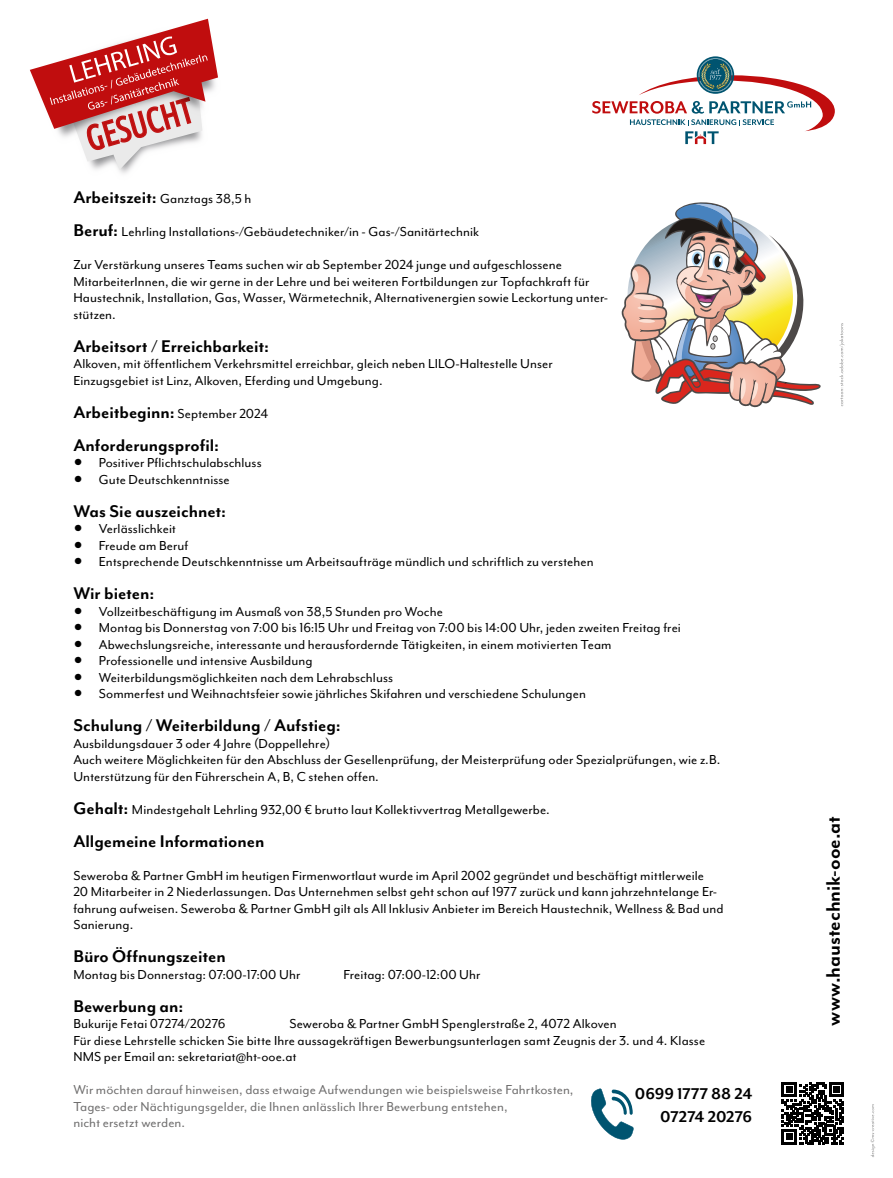
<style>
.page{position:relative;width:893px;height:1178px;background:#fff}
.page>*{position:absolute;margin:0;border:0;box-sizing:border-box;transform-origin:0 0}
.t1{font:700 22.5px "Mr Eaves Mod OT";letter-spacing:-.005em;color:#000}
.t2{font:700 19.5px "Mr Eaves Mod OT";color:#000}
.t3{font:700 18px "Mr Eaves Mod OT";letter-spacing:-.005em;color:#000}
.t4{font:15px/16.5px "Mr Eaves Mod OT";letter-spacing:.005em;color:#000}
.t5{font:15px "Mr Eaves Mod OT";letter-spacing:.005em;color:#706f6f}
.s1{font-weight:700;font-size:19.5px}
.s2{font-weight:400;font-size:15px}
.s3{font-family:"Helvetica Neue"}
</style>
<div class="page">
<svg style="left:592px;top:56px;width:243px;height:88px"></svg>
<svg style="left:591px;top:1088px;width:43px;height:51px"></svg>
<svg style="left:782px;top:1082px;width:62px;height:62px"></svg>
<svg style="left:871px;top:1104px;width:4px;height:53px"></svg>
<svg style="left:30px;top:19px;width:188px;height:151px"></svg>
<svg style="left:621px;top:202px;width:200px;height:205px"></svg>
<svg style="left:839px;top:323px;width:5px;height:83px"></svg>
<p class="t4" style="left:73px;top:190px;width:180px"><span class="s1">Arbeitszeit:</span> Ganztags 38,5 h</p>
<p class="t4" style="left:73px;top:223px;width:407px"><span class="s1">Beruf:</span> Lehrling Installations-/Gebäudetechniker/in - Gas-/Sanitärtechnik</p>
<p class="t4" style="left:73px;top:256px;width:536px">Zur Verstärkung unseres Teams suchen wir ab September 2024 junge und aufgeschlossene MitarbeiterInnen, die wir gerne in der Lehre und bei weiteren Fortbildungen zur Topfachkraft für Haustechnik, Installation, Gas, Wasser, Wärmetechnik, Alternativenergien sowie Leckortung unter&shy;stützen.</p>
<p class="t2" style="left:73px;top:335px;width:197px">Arbeitsort / Erreichbarkeit:</p>
<p class="t4" style="left:73px;top:355px;width:481px">Alkoven, mit öffentlichem Verkehrsmittel erreichbar, gleich neben LILO-Haltestelle Unser<br>Einzugsgebiet ist Linz, Alkoven, Eferding und Umgebung.</p>
<p class="t2" style="left:73px;top:401px;width:196px">Arbeitbeginn: <span class="s2">September 2024</span></p>
<p class="t2" style="left:73px;top:434px;width:147px">Anforderungsprofil:</p>
<p class="t4" style="left:73px;top:454px;width:190px"><span class="s3">●</span> Positiver Pflichtschulabschluss</p>
<p class="t4" style="left:73px;top:471px;width:158px"><span class="s3">●</span> Gute Deutschkenntnisse</p>
<p class="t2" style="left:73px;top:500px;width:154px">Was Sie auszeichnet:</p>
<p class="t4" style="left:73px;top:520px;width:104px"><span class="s3">●</span> Verlässlichkeit</p>
<p class="t4" style="left:73px;top:537px;width:117px"><span class="s3">●</span> Freude am Beruf</p>
<p class="t4" style="left:73px;top:553px;width:522px"><span class="s3">●</span> Entsprechende Deutschkenntnisse um Arbeitsaufträge mündlich und schriftlich zu verstehen</p>
<p class="t2" style="left:73px;top:582px;width:83px">Wir bieten:</p>
<p class="t4" style="left:73px;top:603px;width:371px"><span class="s3">●</span> Vollzeitbeschäftigung im Ausmaß von 38,5 Stunden pro Woche</p>
<p class="t4" style="left:73px;top:619px;width:609px"><span class="s3">●</span> Montag bis Donnerstag von 7:00 bis 16:15 Uhr und Freitag von 7:00 bis 14:00 Uhr, jeden zweiten Freitag frei</p>
<p class="t4" style="left:73px;top:636px;width:540px"><span class="s3">●</span> Abwechslungsreiche, interessante und herausfordernde Tätigkeiten, in einem motivierten Team</p>
<p class="t4" style="left:73px;top:652px;width:241px"><span class="s3">●</span> Professionelle und intensive Ausbildung</p>
<p class="t4" style="left:73px;top:669px;width:321px"><span class="s3">●</span> Weiterbildungsmöglichkeiten nach dem Lehrabschluss</p>
<p class="t4" style="left:73px;top:685px;width:514px"><span class="s3">●</span> Sommerfest und Weihnachtsfeier sowie jährliches Skifahren und verschiedene Schulungen</p>
<p class="t2" style="left:73px;top:714px;width:269px">Schulung / Weiterbildung / Aufstieg:</p>
<p class="t4" style="left:73px;top:735px;width:258px">Ausbildungsdauer 3 oder 4 Jahre (Doppellehre)</p>
<p class="t4" style="left:73px;top:751px;width:648px">Auch weitere Möglichkeiten für den Abschluss der Gesellenprüfung, der Meisterprüfung oder Spezialprüfungen, wie z.B.<br>Unterstützung für den Führerschein A, B, C stehen offen.</p>
<p class="t4" style="left:73px;top:801px;width:478px"><span class="s1">Gehalt:</span> Mindestgehalt Lehrling 932,00 € brutto laut Kollektivvertrag Metallgewerbe.</p>
<p class="t2" style="left:73px;top:830px;width:193px">Allgemeine Informationen</p>
<p class="t4" style="left:73px;top:867px;width:652px">Seweroba &amp; Partner GmbH im heutigen Firmenwortlaut wurde im April 2002 gegründet und beschäftigt mittlerweile<br>20 Mitarbeiter in 2 Niederlassungen. Das Unternehmen selbst geht schon auf 1977 zurück und kann jahrzehntelange Er&shy;fahrung aufweisen. Seweroba &amp; Partner GmbH gilt als All Inklusiv Anbieter im Bereich Haustechnik, Wellness &amp; Bad und Sanierung.</p>
<p class="t2" style="left:73px;top:945px;width:154px">Büro Öffnungszeiten</p>
<p class="t4" style="left:73px;top:966px;width:229px">Montag bis Donnerstag: 07:00-17:00 Uhr</p>
<p class="t4" style="left:343px;top:966px;width:139px">Freitag: 07:00-12:00 Uhr</p>
<p class="t2" style="left:73px;top:995px;width:112px">Bewerbung an:</p>
<p class="t4" style="left:73px;top:1015px;width:154px">Bukurije Fetai 07274/20276</p>
<p class="t4" style="left:289px;top:1015px;width:329px">Seweroba &amp; Partner GmbH Spenglerstraße 2, 4072 Alkoven</p>
<p class="t4" style="left:73px;top:1032px;width:633px">Für diese Lehrstelle schicken Sie bitte Ihre aussagekräftigen Bewerbungsunterlagen samt Zeugnis der 3. und 4. Klasse<br>NMS per Email an: sekretariat@ht-ooe.at</p>
<p class="t5" style="left:73px;top:1081px;width:502px">Wir möchten darauf hinweisen, dass etwaige Aufwendungen wie beispielsweise Fahrtkosten,</p>
<p class="t5" style="left:73px;top:1098px;width:436px">Tages- oder Nächtigungsgelder, die Ihnen anlässlich Ihrer Bewerbung entstehen,</p>
<p class="t5" style="left:73px;top:1114px;width:113px">nicht ersetzt werden.</p>
<p class="t3" style="left:635px;top:1084px;width:119px">0699 1777 88 24</p>
<p class="t3" style="left:660px;top:1106px;width:93px">07274 20276</p>
<p class="t1" style="left:820px;top:1026px;width:211px;rotate:-90deg">www.haustechnik-ooe.at</p>
</div>
